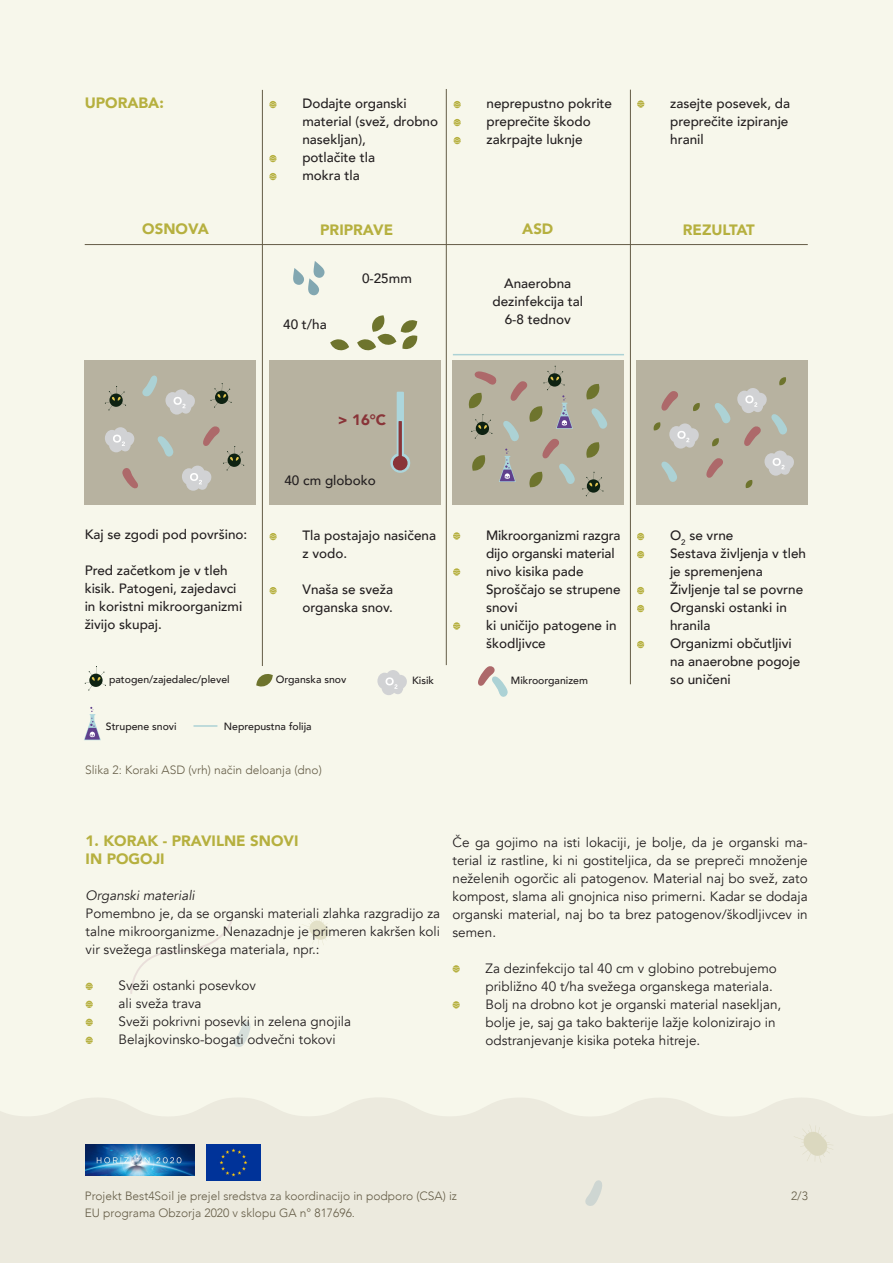
<style>
.page{position:relative;width:893px;height:1263px;background:#fff}
.page>*{position:absolute;margin:0;border:0;box-sizing:border-box;transform-origin:0 0}
.t1{font:900 15px "Avenir";color:#b6b03f}
.t2{font:900 15px "Avenir";color:#893438}
.t3{font:13.5px/18px "Avenir";color:#231f20;text-align:justify}
.t4{font:500 13.5px/18px "Avenir";color:#231f20}
.t5{font:italic 13.5px "Avenir";color:#231f20}
.t6{font:300 12px "Avenir";color:#645c46}
.t7{font:500 10.5px "Avenir";color:#231f20}
</style>
<div class="page">
<div style="left:0;top:206px;width:893px;height:891px;background:#f7f7eb"></div>
<div style="left:0;top:1097px;width:893px;height:166px;background:#eceade"></div>
<svg style="left:794px;top:1124px;width:39px;height:39px"></svg>
<div style="left:130px;top:914px;width:104px;height:80px;background:#f7f7eb"></div>
<svg style="left:585px;top:1180px;width:19px;height:27px"></svg>
<svg style="left:302px;top:914px;width:31px;height:31px"></svg>
<svg style="left:234px;top:1021px;width:18px;height:27px"></svg>
<div style="left:0;top:0;width:893px;height:206px;background:#f7f7eb"></div>
<img style="left:85px;top:1144px;width:109px;height:31px">
<img style="left:207px;top:1144px;width:53px;height:36px">
<hr style="left:85px;top:244px;width:723px;height:1px;background:#645c46">
<hr style="left:262px;top:90px;width:1px;height:576px;background:#645c46">
<hr style="left:446px;top:89px;width:1px;height:576px;background:#645c46">
<hr style="left:630px;top:90px;width:1px;height:594px;background:#645c46">
<svg style="left:269px;top:101px;width:8px;height:7px"></svg>
<svg style="left:269px;top:155px;width:8px;height:7px"></svg>
<svg style="left:269px;top:173px;width:8px;height:7px"></svg>
<svg style="left:454px;top:101px;width:7px;height:7px"></svg>
<svg style="left:454px;top:119px;width:7px;height:7px"></svg>
<svg style="left:454px;top:137px;width:7px;height:7px"></svg>
<svg style="left:637px;top:100px;width:7px;height:8px"></svg>
<div style="left:85px;top:342px;width:171px;height:162px;background:#f7f7eb"></div>
<div style="left:85px;top:360px;width:171px;height:144px;background:#b7b2a0"></div>
<div style="left:269px;top:360px;width:171px;height:144px;background:#b7b2a0"></div>
<div style="left:453px;top:360px;width:171px;height:144px;background:#b7b2a0"></div>
<div style="left:637px;top:360px;width:171px;height:144px;background:#b7b2a0"></div>
<svg style="left:105px;top:386px;width:21px;height:24px"></svg>
<svg style="left:210px;top:383px;width:22px;height:25px"></svg>
<svg style="left:122px;top:468px;width:16px;height:21px"></svg>
<svg style="left:158px;top:436px;width:15px;height:21px"></svg>
<svg style="left:105px;top:427px;width:30px;height:25px"></svg>
<svg style="left:142px;top:375px;width:53px;height:40px"></svg>
<svg style="left:182px;top:426px;width:62px;height:65px"></svg>
<svg style="left:390px;top:453px;width:20px;height:20px"></svg>
<svg style="left:397px;top:392px;width:7px;height:75px"></svg>
<div style="left:393px;top:456px;width:15px;height:14px;background:#893438;border-radius:50%"></div>
<hr style="left:399px;top:421px;width:3px;height:44px;background:#893438">
<svg style="left:293px;top:261px;width:32px;height:34px"></svg>
<svg style="left:330px;top:339px;width:19px;height:12px"></svg>
<svg style="left:357px;top:315px;width:60px;height:36px"></svg>
<svg style="left:586px;top:384px;width:13px;height:15px"></svg>
<svg style="left:586px;top:442px;width:13px;height:16px"></svg>
<svg style="left:582px;top:472px;width:21px;height:24px"></svg>
<svg style="left:591px;top:408px;width:16px;height:21px"></svg>
<svg style="left:469px;top:366px;width:106px;height:121px"></svg>
<svg style="left:669px;top:423px;width:30px;height:26px"></svg>
<svg style="left:661px;top:391px;width:17px;height:20px"></svg>
<svg style="left:661px;top:461px;width:16px;height:21px"></svg>
<svg style="left:715px;top:403px;width:15px;height:21px"></svg>
<svg style="left:706px;top:458px;width:17px;height:20px"></svg>
<svg style="left:693px;top:403px;width:7px;height:8px"></svg>
<svg style="left:712px;top:438px;width:7px;height:8px"></svg>
<svg style="left:737px;top:377px;width:57px;height:111px"></svg>
<svg style="left:654px;top:422px;width:6px;height:8px"></svg>
<svg style="left:269px;top:533px;width:8px;height:7px"></svg>
<svg style="left:269px;top:587px;width:8px;height:7px"></svg>
<svg style="left:453px;top:532px;width:7px;height:8px"></svg>
<svg style="left:453px;top:568px;width:7px;height:8px"></svg>
<svg style="left:453px;top:622px;width:7px;height:8px"></svg>
<svg style="left:637px;top:533px;width:7px;height:7px"></svg>
<svg style="left:637px;top:551px;width:7px;height:7px"></svg>
<svg style="left:637px;top:587px;width:7px;height:7px"></svg>
<svg style="left:637px;top:605px;width:7px;height:7px"></svg>
<svg style="left:637px;top:641px;width:7px;height:7px"></svg>
<svg style="left:85px;top:666px;width:21px;height:25px"></svg>
<svg style="left:256px;top:673px;width:17px;height:14px"></svg>
<svg style="left:377px;top:670px;width:30px;height:25px"></svg>
<svg style="left:474px;top:665px;width:34px;height:33px"></svg>
<svg style="left:84px;top:707px;width:17px;height:33px"></svg>
<hr style="left:453px;top:354px;width:171px;height:1px;background:#acd2d5">
<hr style="left:193px;top:725px;width:24px;height:2px;background:#acd2d5">
<svg style="left:86px;top:983px;width:7px;height:7px"></svg>
<svg style="left:86px;top:1001px;width:7px;height:7px"></svg>
<svg style="left:86px;top:1019px;width:7px;height:7px"></svg>
<svg style="left:86px;top:1037px;width:7px;height:7px"></svg>
<svg style="left:453px;top:965px;width:7px;height:7px"></svg>
<svg style="left:453px;top:1001px;width:7px;height:7px"></svg>
<p class="t1" style="left:85px;top:90px;width:81px">UPORABA:</p>
<p class="t4" style="left:302px;top:94px;width:106px">Dodajte organski</p>
<p class="t4" style="left:302px;top:112px;width:137px">material (svež, drobno</p>
<p class="t4" style="left:302px;top:130px;width:65px">nasekljan),</p>
<p class="t4" style="left:302px;top:148px;width:74px">potlačite tla</p>
<p class="t4" style="left:302px;top:166px;width:59px">mokra tla</p>
<p class="t4" style="left:487px;top:94px;width:127px">neprepustno pokrite</p>
<p class="t4" style="left:487px;top:112px;width:106px">preprečite škodo</p>
<p class="t4" style="left:487px;top:130px;width:98px">zakrpajte luknje</p>
<p class="t4" style="left:670px;top:93px;width:122px">zasejte posevek, da</p>
<p class="t4" style="left:670px;top:111px;width:120px">preprečite izpiranje</p>
<p class="t4" style="left:670px;top:129px;width:35px">hranil</p>
<p class="t1" style="left:142px;top:216px;width:68px">OSNOVA</p>
<p class="t1" style="left:320px;top:217px;width:74px">PRIPRAVE</p>
<p class="t1" style="left:522px;top:216px;width:33px">ASD</p>
<p class="t1" style="left:683px;top:217px;width:73px">REZULTAT</p>
<p class="t4" style="left:85px;top:525px;width:164px">Kaj se zgodi pod površino:</p>
<p class="t4" style="left:85px;top:561px;width:159px">Pred začetkom je v tleh kisik. Patogeni, zajedavci in koristni mikroorganizmi živijo skupaj.</p>
<p class="t4" style="left:283px;top:314px;width:45px">40 t/ha</p>
<p class="t4" style="left:362px;top:269px;width:51px">0-25mm</p>
<p class="t2" style="left:338px;top:407px;width:50px">&gt; 16°C</p>
<p class="t4" style="left:284px;top:471px;width:93px">40 cm globoko</p>
<p class="t4" style="left:302px;top:526px;width:135px">Tla postajajo nasičena</p>
<p class="t4" style="left:302px;top:544px;width:46px">z vodo.</p>
<p class="t4" style="left:302px;top:580px;width:92px">Vnaša se sveža</p>
<p class="t4" style="left:302px;top:598px;width:92px">organska snov.</p>
<p class="t4" style="left:504px;top:273px;width:69px">Anaerobna</p>
<p class="t4" style="left:492px;top:291px;width:92px">dezinfekcija tal</p>
<p class="t4" style="left:505px;top:309px;width:68px">6-8 tednov</p>
<p class="t4" style="left:486px;top:525px;width:136px">Mikroorganizmi razgra</p>
<p class="t4" style="left:486px;top:543px;width:130px">dijo organski material</p>
<p class="t4" style="left:486px;top:561px;width:99px">nivo kisika pade</p>
<p class="t4" style="left:486px;top:579px;width:136px">Sproščajo se strupene</p>
<p class="t4" style="left:486px;top:597px;width:33px">snovi</p>
<p class="t4" style="left:486px;top:615px;width:132px">ki uničijo patogene in</p>
<p class="t4" style="left:486px;top:633px;width:61px">škodljivce</p>
<p class="t4" style="left:670px;top:526px;width:65px">O<sub>2</sub> se vrne</p>
<p class="t4" style="left:670px;top:544px;width:137px">Sestava življenja v tleh</p>
<p class="t4" style="left:670px;top:562px;width:94px">je spremenjena</p>
<p class="t4" style="left:670px;top:580px;width:135px">Življenje tal se povrne</p>
<p class="t4" style="left:670px;top:598px;width:119px">Organski ostanki in</p>
<p class="t4" style="left:670px;top:616px;width:42px">hranila</p>
<p class="t4" style="left:670px;top:634px;width:123px">Organizmi občutljivi</p>
<p class="t4" style="left:670px;top:652px;width:132px">na anaerobne pogoje</p>
<p class="t7" style="left:109px;top:671px;width:122px">patogen/zajedalec/plevel</p>
<p class="t7" style="left:276px;top:670px;width:72px">Organska snov</p>
<p class="t7" style="left:412px;top:671px;width:23px">Kisik</p>
<p class="t7" style="left:511px;top:671px;width:79px">Mikroorganizem</p>
<p class="t4" style="left:670px;top:670px;width:62px">so uničeni</p>
<p class="t7" style="left:106px;top:717px;width:72px">Strupene snovi</p>
<p class="t7" style="left:224px;top:717px;width:89px">Neprepustna folija</p>
<p class="t6" style="left:85px;top:762px;width:238px">Slika 2: Koraki ASD (vrh) način deloanja (dno)</p>
<p class="t1" style="left:86px;top:828px;width:214px">1. KORAK - PRAVILNE SNOVI</p>
<p class="t1" style="left:86px;top:846px;width:81px">IN POGOJI</p>
<p class="t5" style="left:86px;top:887px;width:111px">Organski materiali</p>
<p class="t3" style="left:86px;top:904px;width:356px">Pomembno je, da se organski materiali zlahka razgradijo za talne mikroorganizme. Nenazadnje je primeren kakršen koli vir svežega rastlinskega materiala, npr.:</p>
<p class="t3" style="left:119px;top:976px;width:139px">Sveži ostanki posevkov</p>
<p class="t3" style="left:119px;top:994px;width:84px">ali sveža trava</p>
<p class="t3" style="left:119px;top:1012px;width:234px">Sveži pokrivni posevki in zelena gnojila</p>
<p class="t3" style="left:119px;top:1030px;width:219px">Belajkovinsko-bogati odvečni tokovi</p>
<p class="t3" style="left:453px;top:833px;width:357px">Če ga gojimo na isti lokaciji, je bolje, da je organski ma&shy;terial iz rastline, ki ni gostiteljica, da se prepreči množenje neželenih ogorčic ali patogenov. Material naj bo svež, zato kompost, slama ali gnojnica niso primerni. Kadar se dodaja organski material, naj bo ta brez patogenov/škodljivcev in semen.</p>
<p class="t3" style="left:486px;top:959px;width:293px">Za dezinfekcijo tal 40 cm v globino potrebujemo</p>
<p class="t3" style="left:486px;top:977px;width:289px">približno 40 t/ha svežega organskega materiala.</p>
<p class="t3" style="left:486px;top:995px;width:297px">Bolj na drobno kot je organski material nasekljan,</p>
<p class="t3" style="left:486px;top:1013px;width:291px">bolje je, saj ga tako bakterije lažje kolonizirajo in</p>
<p class="t3" style="left:486px;top:1031px;width:216px">odstranjevanje kisika poteka hitreje.</p>
<p class="t6" style="left:85px;top:1189px;width:374px">Projekt Best4Soil je prejel sredstva za koordinacijo in podporo (CSA) iz</p>
<p class="t6" style="left:85px;top:1205px;width:272px">EU programa Obzorja 2020 v sklopu GA n° 817696.</p>
<p class="t6" style="left:791px;top:1189px;width:18px">2/3</p>
</div>
